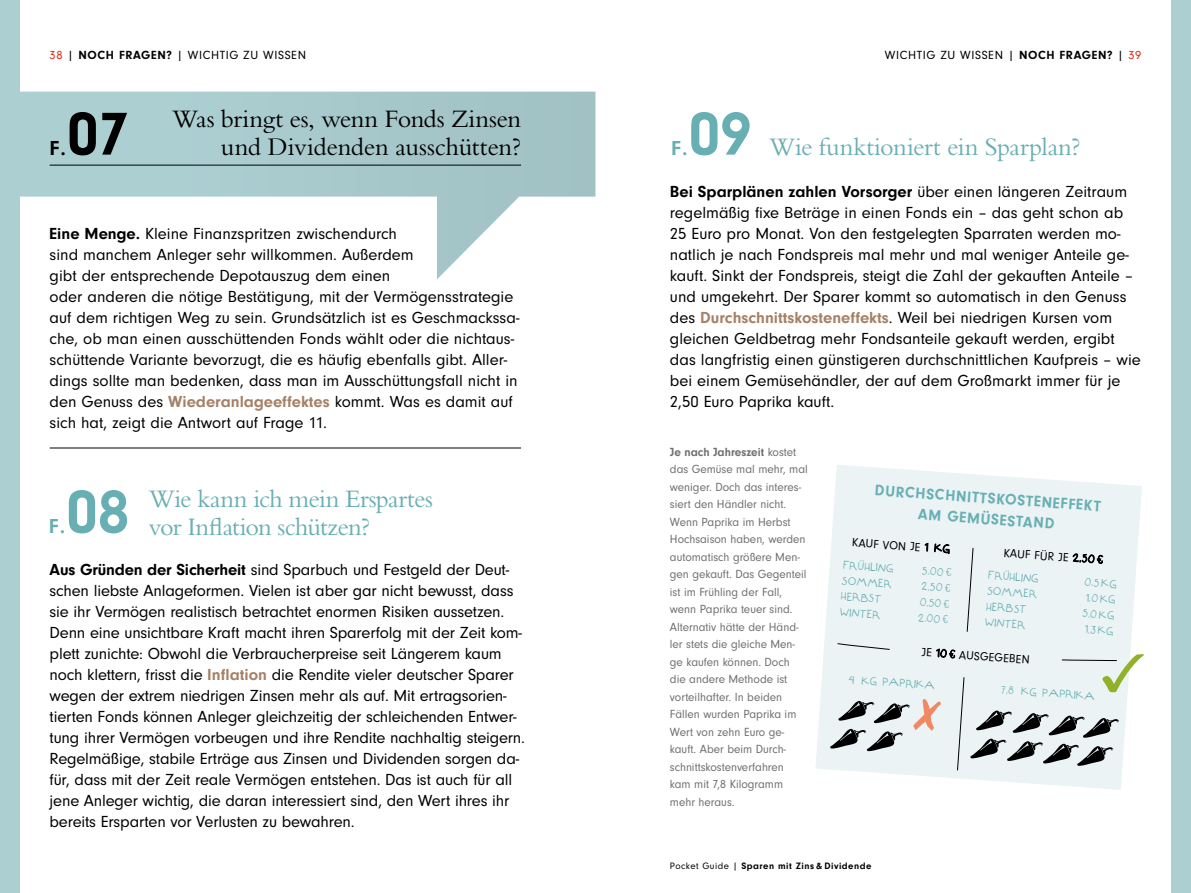
<style>
.page{position:relative;width:1191px;height:893px;background:#fff}
.page>*{position:absolute;margin:0;border:0;box-sizing:border-box;transform-origin:0 0}
.t1{font:700 63px "Neuzeit Grotesk T";color:#68afb3}
.t2{font:700 63px "Neuzeit Grotesk T";color:#000}
.t3{font:26.25px "Bembo Std";letter-spacing:-.02em;color:#68afb3}
.t4{font:26.25px "Bembo Std";letter-spacing:-.01em;color:#000}
.t5{font:700 21px "Neuzeit Grotesk T";color:#68afb3}
.t6{font:700 21px "Neuzeit Grotesk T";color:#000}
.t7{font:16.62px/21px "Neuzeit Grotesk T";letter-spacing:-.005em;color:#000}
.t8{font:700 15.75px/21px "Neuzeit Grotesk T";color:#68afb3;text-align:center;scale:.96 1}
.t9{font:12.25px/17.5px "Neuzeit Grotesk T";color:#706f6f;scale:.96 1}
.t10{font:12.25px "Composition";color:#68afb3;scale:.96 1}
.t11{font:12.25px "Neuzeit Grotesk T";letter-spacing:.05em;color:#000}
.t12{font:12.25px "Neuzeit Grotesk T";letter-spacing:.05em;color:#000;scale:.96 1}
.t13{font:700 9.62px "Neuzeit Grotesk T";letter-spacing:.05em;color:#000}
.s1{color:#e42313}
.s2{font-weight:700}
.s3{font-weight:700;color:#a58167}
.s4{font-family:"Composition"}
.s5{font-weight:400}
</style>
<div class="page">
<svg style="left:816px;top:465px;width:326px;height:325px;fill:#ebf3f4"></svg>
<svg style="left:830px;top:537px;width:314px;height:234px;background:#dee5e5"></svg>
<div style="left:1171px;top:0;width:20px;height:893px;background:#accfd2"></div>
<div style="left:0;top:0;width:20px;height:893px;background:#accfd2"></div>
<hr style="left:50px;top:448px;width:471px;height:1px;background:#000">
<svg style="left:20px;top:92px;width:575px;height:187px"></svg>
<hr style="left:50px;top:165px;width:471px;height:1px;background:#000">
<p class="t11" style="left:50px;top:48px;width:258px"><span class="s1">38</span> | <span class="s2">NOCH FRAGEN?</span> | WICHTIG ZU WISSEN</p>
<h1 class="t2" style="left:67px;top:99px;width:64px">07</h1>
<p class="t6" style="left:50px;top:136px;width:18px">F.</p>
<h2 class="t4" style="left:172px;top:103px;width:350px">Was bringt es, wenn Fonds Zinsen</h2>
<h2 class="t4" style="left:221px;top:131px;width:302px">und Dividenden ausschütten?</h2>
<p class="t7" style="left:50px;top:223px;width:471px"><span class="s2">Eine Menge.</span> Kleine Finanzspritzen zwischendurch<br>sind manchem Anleger sehr willkommen. Außerdem<br>gibt der entsprechende Depotauszug dem einen<br>oder anderen die nötige Bestätigung, mit der Vermögensstrategie auf dem richtigen Weg zu sein. Grundsätzlich ist es Geschmackssa&shy;che, ob man einen ausschüttenden Fonds wählt oder die nichtaus&shy;schüttende Variante bevorzugt, die es häufig ebenfalls gibt. Aller&shy;dings sollte man bedenken, dass man im Ausschüttungsfall nicht in den Genuss des <span class="s3">Wiederanlageeffektes</span> kommt. Was es damit auf sich hat, zeigt die Antwort auf Frage 11.</p>
<h1 class="t1" style="left:66px;top:477px;width:65px">08</h1>
<p class="t5" style="left:49px;top:514px;width:18px">F.</p>
<h2 class="t3" style="left:149px;top:483px;width:286px">Wie kann ich mein Erspartes</h2>
<h2 class="t3" style="left:149px;top:511px;width:223px">vor Inflation schützen?</h2>
<p class="t7" style="left:50px;top:559px;width:477px"><span class="s2">Aus Gründen der Sicherheit</span> sind Sparbuch und Festgeld der Deut&shy;schen liebste Anlageformen. Vielen ist aber gar nicht bewusst, dass sie ihr Vermögen realistisch betrachtet enormen Risiken aussetzen.<br>Denn eine unsichtbare Kraft macht ihren Sparerfolg mit der Zeit kom&shy;plett zunichte: Obwohl die Verbraucherpreise seit Längerem kaum noch klettern, frisst die <span class="s3">Inflation</span> die Rendite vieler deutscher Sparer wegen der extrem niedrigen Zinsen mehr als auf. Mit ertragsorien&shy;tierten Fonds können Anleger gleichzeitig der schleichenden Entwer&shy;tung ihrer Vermögen vorbeugen und ihre Rendite nachhaltig steigern.<br>Regelmäßige, stabile Erträge aus Zinsen und Dividenden sorgen da&shy;für, dass mit der Zeit reale Vermögen entstehen. Das ist auch für all jene Anleger wichtig, die daran interessiert sind, den Wert ihres ihr bereits Ersparten vor Verlusten zu bewahren.</p>
<p class="t11" style="left:885px;top:48px;width:258px">WICHTIG ZU WISSEN | <span class="s2">NOCH FRAGEN?</span> | <span class="s1">39</span></p>
<h1 class="t1" style="left:688px;top:99px;width:64px">09</h1>
<p class="t5" style="left:671px;top:136px;width:18px">F.</p>
<h2 class="t3" style="left:769px;top:131px;width:313px">Wie funktioniert ein Sparplan?</h2>
<p class="t7" style="left:670px;top:181px;width:472px"><span class="s2">Bei Sparplänen zahlen Vorsorger</span> über einen längeren Zeitraum regelmäßig fixe Beträge in einen Fonds ein – das geht schon ab 25 Euro pro Monat. Von den festgelegten Sparraten werden mo&shy;natlich je nach Fondspreis mal mehr und mal weniger Anteile ge&shy;kauft. Sinkt der Fondspreis, steigt die Zahl der gekauften Anteile – und umgekehrt. Der Sparer kommt so automatisch in den Genuss des <span class="s3">Durchschnittskosteneffekts</span>. Weil bei niedrigen Kursen vom gleichen Geldbetrag mehr Fondsanteile gekauft werden, ergibt das langfristig einen günstigeren durchschnittlichen Kaufpreis – wie bei einem Gemüsehändler, der auf dem Großmarkt immer für je 2,50 Euro Paprika kauft.</p>
<p class="t9" style="left:670px;top:443px;width:145px"><span class="s2">Je nach Jahreszeit</span> kostet das Gemüse mal mehr, mal weniger. Doch das interes&shy;siert den Händler nicht.<br>Wenn Paprika im Herbst<br>Hochsaison haben, werden automatisch größere Men&shy;gen gekauft. Das Gegenteil ist im Frühling der Fall, wenn Paprika teuer sind.<br>Alternativ hätte der Händ&shy;ler stets die gleiche Men&shy;ge kaufen können. Doch die andere Methode ist vorteilhafter. In beiden<br>Fällen wurden Paprika im<br>Wert von zehn Euro ge&shy;kauft. Aber beim Durch&shy;schnittskostenverfahren<br>kam mit 7,8 Kilogramm mehr heraus.</p>
<p class="t8" style="left:875px;top:480px;width:237px;rotate:4deg">DURCHSCHNITTSKOSTENEFFEKT<br>AM GEMÜSESTAND</p>
<p class="t10" style="left:843px;top:558px;width:54px;rotate:4deg">FRUHLING</p>
<p class="t10" style="left:922px;top:563px;width:33px;rotate:4deg">5,00 €</p>
<p class="t10" style="left:842px;top:573px;width:54px;rotate:4deg">SOMMER</p>
<p class="t10" style="left:921px;top:579px;width:33px;rotate:4deg">2,50 €</p>
<p class="t10" style="left:841px;top:589px;width:44px;rotate:4deg">HERBST</p>
<p class="t10" style="left:920px;top:595px;width:33px;rotate:4deg">0,50 €</p>
<p class="t10" style="left:840px;top:605px;width:44px;rotate:4deg">WINTER</p>
<p class="t10" style="left:918px;top:610px;width:34px;rotate:4deg">2,00 €</p>
<p class="t12" style="left:852px;top:536px;width:104px;rotate:4deg">KAUF VON JE <span class="s4">1 KG</span></p>
<p class="t12" style="left:1004px;top:546px;width:105px;rotate:4deg">KAUF FÜR JE <span class="s4">2,50 €</span></p>
<p class="t10" style="left:988px;top:568px;width:54px;rotate:4deg">FRUHLING</p>
<p class="t10" style="left:1085px;top:575px;width:35px;rotate:4deg">0,5 KG</p>
<p class="t10" style="left:987px;top:584px;width:54px;rotate:4deg">SOMMER</p>
<p class="t10" style="left:1085px;top:590px;width:33px;rotate:4deg">1,0 KG</p>
<p class="t10" style="left:986px;top:599px;width:44px;rotate:4deg">HERBST</p>
<p class="t10" style="left:1082px;top:606px;width:35px;rotate:4deg">5,0 KG</p>
<p class="t10" style="left:985px;top:615px;width:44px;rotate:4deg">WINTER</p>
<p class="t10" style="left:1084px;top:622px;width:32px;rotate:4deg">1,3 KG</p>
<p class="t12" style="left:922px;top:645px;width:114px;rotate:4deg">JE <span class="s4">10 €</span> AUSGEGEBEN</p>
<p class="t10" style="left:849px;top:672px;width:92px;rotate:4deg">4 KG PAPRIKA</p>
<p class="t10" style="left:1001px;top:682px;width:100px;rotate:4deg">7,8 KG PAPRIKA</p>
<p class="t13" style="left:670px;top:860px;width:203px"><span class="s5">Pocket Guide |</span> Sparen mit Zins &amp; Dividende</p>
</div>
